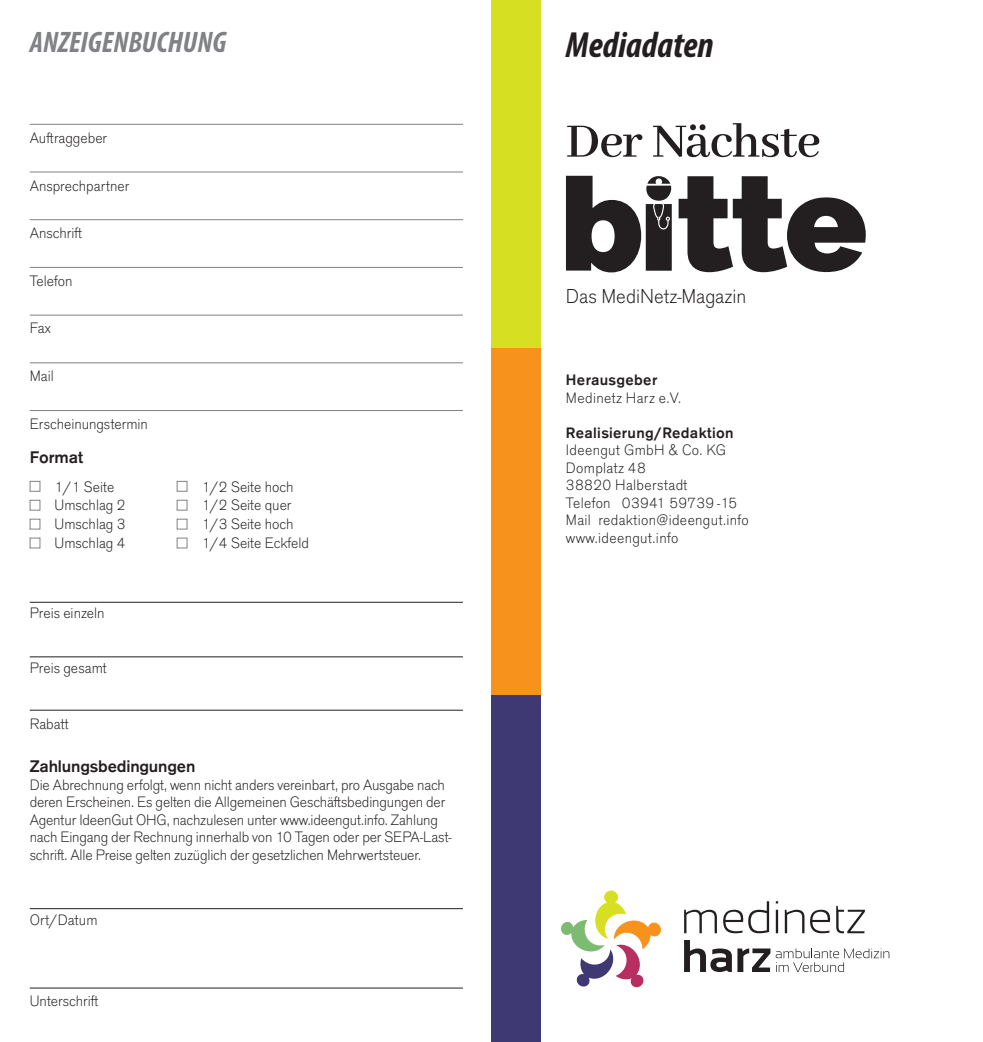
<style>
.page{position:relative;width:983px;height:1042px;background:#fff}
.page>*{position:absolute;margin:0;border:0;box-sizing:border-box;transform-origin:0 0}
.t1{font:italic 700 condensed 36.4px "Myriad Pro";color:#231f20}
.t2{font:italic 700 condensed 29.75px "Myriad Pro";color:#808285}
.t3{font:300 21px "Ancona";color:#231f20}
.t4{font:600 17.5px "Ancona";letter-spacing:-.01em;color:#231f20}
.t5{font:300 15.75px/17.5px "Ancona";letter-spacing:-.01em;color:#231f20}
.t6{font:300 15.75px "Ancona";letter-spacing:.02em;color:#231f20}
.t7{font:600 15.75px "Ancona";letter-spacing:.02em;color:#231f20}
</style>
<div class="page">
<div style="left:30px;top:481px;width:10px;height:10px;border:1px solid #808285"></div>
<div style="left:30px;top:500px;width:10px;height:10px;border:1px solid #808285"></div>
<div style="left:30px;top:519px;width:10px;height:10px;border:1px solid #808285"></div>
<div style="left:30px;top:538px;width:10px;height:10px;border:1px solid #808285"></div>
<div style="left:177px;top:481px;width:10px;height:10px;border:1px solid #808285"></div>
<div style="left:177px;top:500px;width:10px;height:10px;border:1px solid #808285"></div>
<div style="left:177px;top:519px;width:10px;height:10px;border:1px solid #808285"></div>
<div style="left:177px;top:538px;width:10px;height:10px;border:1px solid #808285"></div>
<hr style="left:30px;top:124px;width:433px;height:1px;background:#808285">
<hr style="left:30px;top:172px;width:433px;height:1px;background:#808285">
<hr style="left:30px;top:219px;width:433px;height:1px;background:#808285">
<hr style="left:30px;top:267px;width:433px;height:1px;background:#808285">
<hr style="left:30px;top:315px;width:433px;height:1px;background:#808285">
<hr style="left:30px;top:362px;width:433px;height:1px;background:#808285">
<hr style="left:30px;top:410px;width:433px;height:1px;background:#808285">
<hr style="left:30px;top:602px;width:433px;height:1px;background:#231f20">
<hr style="left:30px;top:656px;width:433px;height:1px;background:#231f20">
<hr style="left:30px;top:710px;width:433px;height:1px;background:#231f20">
<hr style="left:30px;top:908px;width:433px;height:1px;background:#231f20">
<hr style="left:30px;top:988px;width:433px;height:1px;background:#231f20">
<svg style="left:561px;top:890px;width:100px;height:98px"></svg>
<svg style="left:684px;top:910px;width:32px;height:23px"></svg>
<svg style="left:723px;top:901px;width:46px;height:32px"></svg>
<hr style="left:775px;top:910px;width:3px;height:23px;background:#231f20">
<svg style="left:784px;top:910px;width:46px;height:23px"></svg>
<svg style="left:836px;top:906px;width:28px;height:27px"></svg>
<svg style="left:684px;top:940px;width:47px;height:32px"></svg>
<svg style="left:737px;top:948px;width:152px;height:24px"></svg>
<svg style="left:567px;top:126px;width:75px;height:31px"></svg>
<svg style="left:653px;top:123px;width:166px;height:34px"></svg>
<svg style="left:678px;top:176px;width:187px;height:96px"></svg>
<svg style="left:566px;top:176px;width:105px;height:96px"></svg>
<div style="left:491px;top:0;width:50px;height:347px;background:#d6df21"></div>
<div style="left:491px;top:348px;width:50px;height:347px;background:#f7931d"></div>
<div style="left:491px;top:695px;width:50px;height:347px;background:#3e3973"></div>
<p class="t2" style="left:30px;top:24px;width:198px">ANZEIGENBUCHUNG</p>
<p class="t5" style="left:30px;top:129px;width:79px">Auftraggeber</p>
<p class="t5" style="left:30px;top:177px;width:101px">Ansprechpartner</p>
<p class="t5" style="left:30px;top:224px;width:54px">Anschrift</p>
<p class="t5" style="left:30px;top:272px;width:44px">Telefon</p>
<p class="t5" style="left:30px;top:319px;width:22px">Fax</p>
<p class="t5" style="left:30px;top:368px;width:26px">Mail</p>
<p class="t5" style="left:30px;top:415px;width:120px">Erscheinungstermin</p>
<p class="t4" style="left:30px;top:448px;width:55px">Format</p>
<p class="t5" style="left:55px;top:478px;width:61px">1/1 Seite</p>
<p class="t5" style="left:55px;top:497px;width:72px">Umschlag 2</p>
<p class="t5" style="left:55px;top:515px;width:72px">Umschlag 3</p>
<p class="t5" style="left:55px;top:534px;width:72px">Umschlag 4</p>
<p class="t5" style="left:30px;top:604px;width:76px">Preis einzeln</p>
<p class="t5" style="left:30px;top:659px;width:79px">Preis gesamt</p>
<p class="t5" style="left:30px;top:715px;width:41px">Rabatt</p>
<p class="t5" style="left:202px;top:478px;width:93px">1/2 Seite hoch</p>
<p class="t5" style="left:202px;top:497px;width:91px">1/2 Seite quer</p>
<p class="t5" style="left:202px;top:515px;width:93px">1/3 Seite hoch</p>
<p class="t5" style="left:202px;top:534px;width:109px">1/4 Seite Eckfeld</p>
<p class="t4" style="left:30px;top:757px;width:167px">Zahlungsbedingungen</p>
<p class="t5" style="left:30px;top:776px;width:423px">Die Abrechnung erfolgt, wenn nicht anders vereinbart, pro Ausgabe nach deren Erscheinen. Es gelten die Allgemeinen Geschäftsbedingungen der Agentur IdeenGut OHG, nachzulesen unter www.ideengut.info. Zahlung nach Eingang der Rechnung innerhalb von 10 Tagen oder per SEPA-Last&shy;schrift. Alle Preise gelten zuzüglich der gesetzlichen Mehrwertsteuer.</p>
<p class="t5" style="left:30px;top:911px;width:69px">Ort/Datum</p>
<p class="t5" style="left:30px;top:992px;width:70px">Unterschrift</p>
<p class="t1" style="left:566px;top:22px;width:149px">Mediadaten</p>
<p class="t3" style="left:566px;top:285px;width:182px">Das MediNetz-Magazin</p>
<p class="t7" style="left:566px;top:371px;width:93px">Herausgeber</p>
<p class="t6" style="left:566px;top:389px;width:117px">Medinetz Harz e.V.</p>
<p class="t7" style="left:566px;top:424px;width:169px">Realisierung/Redaktion</p>
<p class="t6" style="left:566px;top:441px;width:161px">Ideengut GmbH &amp; Co. KG</p>
<p class="t6" style="left:566px;top:459px;width:81px">Domplatz 48</p>
<p class="t6" style="left:566px;top:476px;width:123px">38820 Halberstadt</p>
<p class="t6" style="left:566px;top:494px;width:173px">Telefon 03941 59739 -15</p>
<p class="t6" style="left:566px;top:511px;width:184px">Mail redaktion@ideengut.info</p>
<p class="t6" style="left:566px;top:529px;width:114px">www.ideengut.info</p>
</div>
